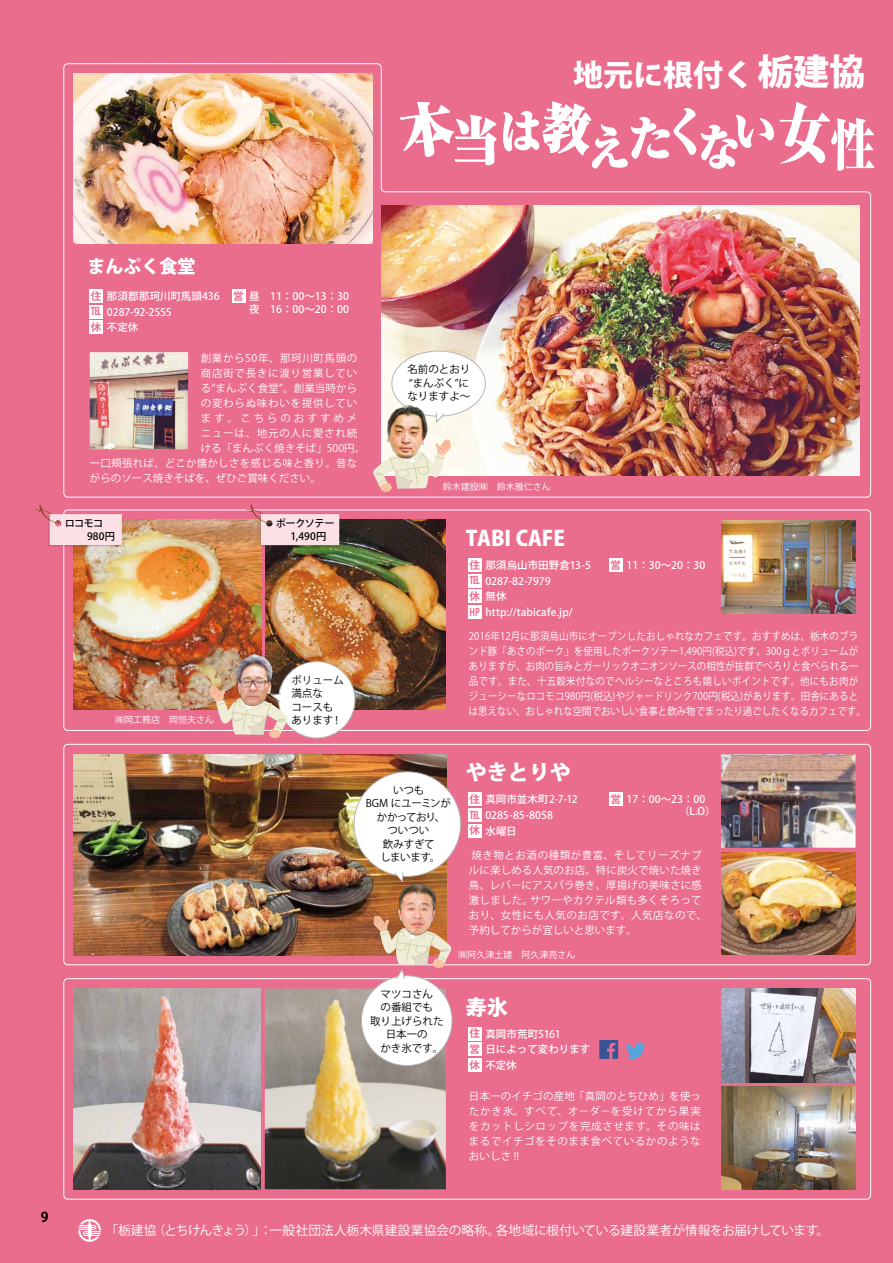
<style>
.page{position:relative;width:893px;height:1263px;background:#eb6d8e}
.page>*{position:absolute;margin:0;border:0;box-sizing:border-box;transform-origin:0 0}
.t1{font:800 30px "Koz Go Pro";color:#fff}
.t2{font:800 21px "Koz Go Pro";color:#fff}
.t3{font:800 18px "Koz Go Pro";color:#fff}
.t4{font:700 13.5px "Koz Go Pro";color:#000}
.t5{font:12.75px "Koz Go Pro";letter-spacing:-.01em;color:#fff}
.t6{font:10.5px/15px "Koz Go Pro";letter-spacing:.02em;color:#fff;scale:.9 1}
.t7{font:10.5px/15px "Koz Go Pro";letter-spacing:.02em;color:#fff;text-align:justify}
.t8{font:500 10.5px/15.8px "Koz Go Pro";color:#fff}
.t9{font:10.5px/13.5px "Koz Go Pro";color:#000}
.t10{font:10.5px "Koz Go Pro";letter-spacing:.07em;color:#fff}
.t11{font:10.5px "Koz Go Pro";color:#fff}
.t12{font:10.5px/13.5px "Koz Go Pro";letter-spacing:-.03em;color:#000;text-align:center}
.t13{font:10.5px "Koz Go Pro";letter-spacing:.055em;color:#fff}
.t14{font:10.5px "Koz Go Pro";letter-spacing:.265em;color:#fff}
.t15{font:700 10.5px "Koz Go Pro";color:#eb6d8e}
.t16{font:500 10.2px/13px "Koz Go Pro";letter-spacing:-.025em;color:#000;text-align:center}
.t17{font:9px "Koz Go Pro";color:#fff}
.s1{font-size:36px}
.s2{font-weight:700;color:#eb6d8e}
</style>
<div class="page">
<svg style="left:78px;top:1219px;width:23px;height:23px"></svg>
<img style="left:721px;top:520px;width:135px;height:93px">
<img style="left:74px;top:520px;width:187px;height:189px">
<img style="left:265px;top:520px;width:181px;height:189px">
<img style="left:721px;top:754px;width:134px;height:94px">
<img style="left:74px;top:754px;width:372px;height:201px">
<img style="left:721px;top:988px;width:135px;height:94px">
<img style="left:721px;top:1087px;width:135px;height:102px">
<img style="left:721px;top:852px;width:134px;height:103px">
<img style="left:74px;top:988px;width:187px;height:201px">
<img style="left:265px;top:988px;width:181px;height:201px">
<div style="left:63px;top:744px;width:808px;height:221px;border:1px solid #fff;border-radius:4px"></div>
<div style="left:63px;top:978px;width:808px;height:221px;border:1px solid #fff;border-radius:4px"></div>
<img style="left:63px;top:63px;width:808px;height:435px">
<div style="left:361px;top:976px;width:91px;height:89px;background:#fff;border-radius:50%"></div>
<svg style="left:373px;top:914px;width:79px;height:66px"></svg>
<img style="left:395px;top:883px;width:44px;height:54px">
<div style="left:279px;top:662px;width:76px;height:76px;background:#fff;border-radius:50%"></div>
<div style="left:354px;top:772px;width:107px;height:104px;background:#fff;border-radius:50%"></div>
<svg style="left:394px;top:872px;width:10px;height:11px"></svg>
<div style="left:392px;top:351px;width:93px;height:65px;background:#fff;border-radius:50%"></div>
<svg style="left:435px;top:412px;width:10px;height:12px"></svg>
<svg style="left:209px;top:684px;width:80px;height:54px"></svg>
<img style="left:236px;top:652px;width:38px;height:54px">
<div style="left:468px;top:558px;width:13px;height:14px;background:#fff"></div>
<div style="left:468px;top:574px;width:13px;height:13px;background:#fff"></div>
<div style="left:468px;top:589px;width:13px;height:14px;background:#fff"></div>
<div style="left:468px;top:605px;width:13px;height:14px;background:#fff"></div>
<div style="left:609px;top:558px;width:14px;height:14px;background:#fff"></div>
<div style="left:468px;top:792px;width:13px;height:14px;background:#fff"></div>
<div style="left:609px;top:792px;width:14px;height:14px;background:#fff"></div>
<div style="left:468px;top:1027px;width:13px;height:13px;background:#fff"></div>
<div style="left:468px;top:1058px;width:13px;height:14px;background:#fff"></div>
<div style="left:468px;top:1043px;width:13px;height:13px;background:#fff"></div>
<div style="left:90px;top:289px;width:13px;height:14px;background:#fff"></div>
<div style="left:90px;top:305px;width:13px;height:13px;background:#fff"></div>
<div style="left:90px;top:321px;width:13px;height:13px;background:#fff"></div>
<div style="left:232px;top:289px;width:13px;height:14px;background:#fff"></div>
<svg style="left:246px;top:505px;width:93px;height:41px"></svg>
<svg style="left:35px;top:505px;width:87px;height:41px"></svg>
<svg style="left:599px;top:1040px;width:19px;height:19px"></svg>
<svg style="left:626px;top:1042px;width:20px;height:17px"></svg>
<div style="left:468px;top:808px;width:13px;height:14px;background:#fff"></div>
<div style="left:468px;top:824px;width:13px;height:13px;background:#fff"></div>
<svg style="left:399px;top:94px;width:475px;height:77px"></svg>
<svg style="left:372px;top:438px;width:80px;height:54px"></svg>
<img style="left:384px;top:403px;width:44px;height:59px">
<h1 class="t1" style="left:573px;top:55px;width:294px">地元に根付く<span class="s1">栃建協</span></h1>
<h3 class="t3" style="left:87px;top:255px;width:109px">まんぷく食堂</h3>
<p class="t8" style="left:91px;top:289px;width:130px"><span class="s2">住</span>那須郡那珂川町馬頭436 <span class="s2">℡<br>休</span>不定休</p>
<p class="t8" style="left:107px;top:304px;width:66px">0287-92-2555</p>
<p class="t15" style="left:233px;top:289px;width:12px">営</p>
<p class="t8" style="left:249px;top:290px;width:101px;line-height:12.8px">昼　11：00～13：30夜　16：00～20：00</p>
<p class="t13" style="left:201px;top:351px;width:158px">創業から50年、那珂川町馬頭の</p>
<p class="t10" style="left:201px;top:366px;width:158px">商店街で長きに渡り営業してい</p>
<p class="t7" style="left:201px;top:381px;width:158px">る“まんぷく食堂”。創業当時から</p>
<p class="t10" style="left:201px;top:396px;width:158px">の変わらぬ味わいを提供してい</p>
<p class="t14" style="left:201px;top:411px;width:158px">ます。こちらのおすすめメ</p>
<p class="t10" style="left:201px;top:426px;width:158px">ニューは、地元の人に愛され続</p>
<p class="t11" style="left:201px;top:442px;width:166px">ける「まんぷく焼きそば」500円。</p>
<p class="t7" style="left:90px;top:456px;width:269px">一口頬張れば、どこか懐かしさを感じる味と香り。昔な</p>
<p class="t11" style="left:90px;top:472px;width:232px">がらのソース焼きそばを、ぜひご賞味ください。</p>
<p class="t16" style="left:276px;top:517px;width:60px">ポークソテー<br>1,490円</p>
<p class="t16" style="left:87px;top:517px;width:29px;text-align:left;text-indent:-22px">ロコモコ<br>980円</p>
<p class="t17" style="left:115px;top:714px;width:100px">㈱岡工務店　岡恒夫さん</p>
<p class="t9" style="left:291px;top:673px;width:54px">ボリューム満点な<br>コースもあります！</p>
<p class="t9" style="left:407px;top:363px;width:64px">名前のとおり“まんぷく”になりますよ～</p>
<p class="t17" style="left:443px;top:481px;width:109px">鈴木建設㈱　鈴木雅仁さん</p>
<h2 class="t2" style="left:466px;top:524px;width:101px">TABI CAFE</h2>
<p class="t8" style="left:469px;top:558px;width:123px"><span class="s2">住</span>那須烏山市田野倉13-5 <span class="s2">℡<br>休</span>無休<br><span class="s2">HP</span> http://tabicafe.jp/</p>
<p class="t8" style="left:485px;top:573px;width:67px">0287-82-7979</p>
<p class="t8" style="left:611px;top:558px;width:96px"><span class="s2">営</span> 11：30～20：30</p>
<p class="t6" style="left:469px;top:629px;width:443px">2016年12月に那須烏山市にオープンしたおしゃれなカフェです。おすすめは、栃木のブランド豚「あさのポーク」を使用したポークソテー1,490円(税込)です。300ｇとボリュームがありますが、お肉の旨みとガーリックオニオンソースの相性が抜群でぺろりと食べられる一品です。また、十五穀米付なのでヘルシーなところも嬉しいポイントです。他にもお肉がジューシーなロコモコ980円(税込)やジャードリンク700円(税込)があります。田舎にあるとは思えない、おしゃれな空間でおいしい食事と飲み物でまったり過ごしたくなるカフェです。</p>
<p class="t12" style="left:366px;top:783px;width:87px">いつも<br>BGM にユーミンがかかっており、<br>ついつい<br>飲みすぎて<br>しまいます。</p>
<h2 class="t2" style="left:466px;top:759px;width:106px">やきとりや</h2>
<p class="t8" style="left:469px;top:792px;width:110px"><span class="s2">住</span>真岡市並木町2-7-12</p>
<p class="t8" style="left:627px;top:794px;width:91px;line-height:12px">17：00～23：00　　　　　（L.O）</p>
<p class="t15" style="left:611px;top:792px;width:12px">営</p>
<p class="t8" style="left:469px;top:807px;width:49px"><span class="s2">℡<br>休</span>水曜日</p>
<p class="t8" style="left:485px;top:808px;width:69px">0285-85-8058</p>
<p class="t7" style="left:469px;top:848px;width:240px;text-align:left">焼き物とお酒の種類が豊富、そしてリーズナブルに楽しめる人気のお店。特に炭火で焼いた焼き鳥、レバ－にアスパラ巻き、厚揚げの美味さに感激しました。サワーやカクテル類も多くそろっており、女性にも人気のお店です。人気店なので、予約してからが宜しいと思います。</p>
<p class="t17" style="left:458px;top:949px;width:118px">㈱阿久津土建　阿久津亮さん</p>
<p class="t9" style="left:381px;top:987px;width:54px">マツコさん</p>
<p class="t9" style="left:381px;top:1001px;width:54px">の番組でも</p>
<p class="t9" style="left:370px;top:1014px;width:75px">取り上げられた</p>
<p class="t9" style="left:386px;top:1028px;width:43px">日本一の</p>
<p class="t9" style="left:380px;top:1041px;width:65px">かき氷です。</p>
<h2 class="t2" style="left:466px;top:993px;width:43px">寿氷</h2>
<p class="t8" style="left:469px;top:1026px;width:93px"><span class="s2">住</span>真岡市荒町5161</p>
<p class="t8" style="left:469px;top:1058px;width:49px"><span class="s2">休</span>不定休</p>
<p class="t8" style="left:469px;top:1042px;width:123px"><span class="s2">営</span>日によって変わります</p>
<p class="t7" style="left:469px;top:1089px;width:233px">日本一のイチゴの産地「真岡のとちひめ」を使ったかき氷。すべて、オ－ダ－を受けてから果実をカットしシロップを完成させます。その味はまるでイチゴをそのまま食べているかのようなおいしさ !!</p>
<p class="t4" style="left:41px;top:1208px;width:9px">9</p>
<p class="t5" style="left:106px;top:1222px;width:725px">「栃建協（とちけんきょう）」：一般社団法人栃木県建設業協会の略称。各地域に根付いている建設業者が情報をお届けしています。</p>
</div>
